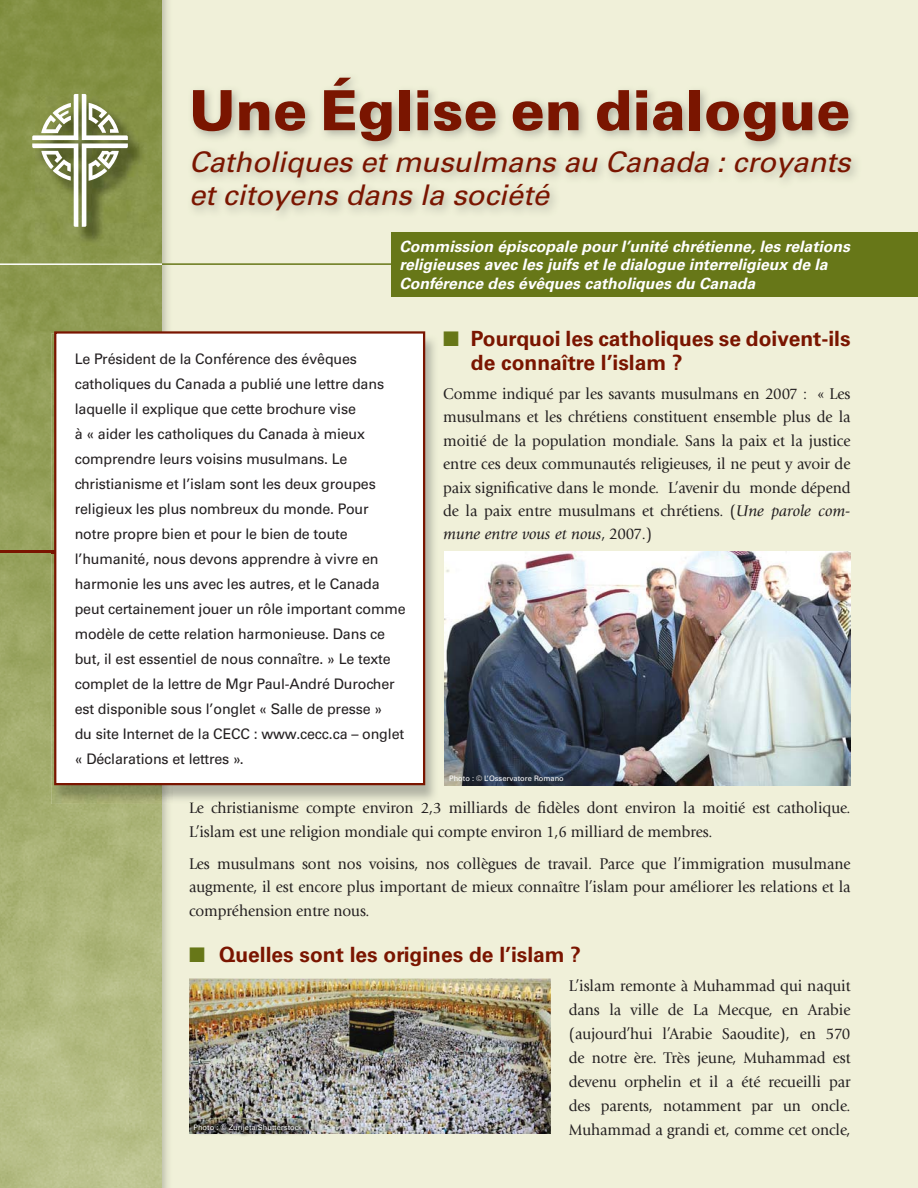
<style>
.page{position:relative;width:918px;height:1188px;background:#f0f0d9}
.page>*{position:absolute;margin:0;border:0;box-sizing:border-box;transform-origin:0 0}
.t1{font:900 55.5px "Univers LT Std";color:#7a1500}
.t2{font:italic 28.5px/33px "Univers LT Std";letter-spacing:-.005em;color:#7a1500}
.t3{font:700 21px/24px "Univers LT Std";color:#7a1500}
.t4{font:16.2px/23.4px "Giovanni Std";letter-spacing:-.005em;color:#231f20;text-align:justify;scale:.95 1}
.t5{font:italic 700 15.75px/18.8px "Univers LT Std";color:#fff}
.t6{font:14.55px/25px "Univers LT Std";letter-spacing:-.01em;color:#231f20}
.t7{font:7.5px "Univers LT Std";color:#fff}
.s1{color:#677718}
.s2{font-style:italic}
</style>
<div class="page">
<svg style="left:0;top:0;width:162px;height:1188px;background:#a0aa69"></svg>
<img style="left:35px;top:97px;width:111px;height:148px">
<svg style="left:32px;top:94px;width:96px;height:133px;background:#9ca473"></svg>
<img style="left:445px;top:551px;width:406px;height:234px">
<hr style="left:0;top:551px;width:94px;height:2px;background:#7a1500">
<img style="left:51px;top:334px;width:384px;height:470px">
<img style="left:190px;top:801px;width:249px;height:3px">
<img style="left:190px;top:802px;width:73px;height:2px">
<div style="left:55px;top:332px;width:369px;height:452px;background:#fff"></div>
<div style="left:54px;top:331px;width:371px;height:454px;border:2px solid #7a1500"></div>
<hr style="left:162px;top:263px;width:436px;height:2px;background:#677718">
<hr style="left:0;top:263px;width:162px;height:2px;background:#fff">
<div style="left:391px;top:233px;width:527px;height:64px;background:#677718"></div>
<img style="left:189px;top:979px;width:362px;height:155px">
<img style="left:189px;top:1118px;width:119px;height:16px">
<h1 class="t1" style="left:189px;top:87px;width:663px">Une Église en dialogue</h1>
<h2 class="t2" style="left:189px;top:147px;width:663px">Catholiques et musulmans au Canada : croyants et citoyens dans la société</h2>
<p class="t5" style="left:399px;top:238px;width:452px">Commission épiscopale pour l’unité chrétienne, les relations religieuses avec les juifs et le dialogue interreligieux de la<br>Conférence des évêques catholiques du Canada</p>
<p class="t6" style="left:75px;top:347px;width:332px">Le Président de la Conférence des évêques catholiques du Canada a publié une lettre dans laquelle il explique que cette brochure vise<br>à « aider les catholiques du Canada à mieux comprendre leurs voisins musulmans. Le christianisme et l’islam sont les deux groupes religieux les plus nombreux du monde. Pour notre propre bien et pour le bien de toute l’humanité, nous devons apprendre à vivre en harmonie les uns avec les autres, et le Canada peut certainement jouer un rôle important comme modèle de cette relation harmonieuse. Dans ce but, il est essentiel de nous connaître. » Le texte complet de la lettre de Mgr Paul-André Durocher est disponible sous l’onglet « Salle de presse »<br>du site Internet de la CECC : www.cecc.ca – onglet « Déclarations et lettres ».</p>
<p class="t3" style="left:471px;top:327px;width:381px;text-indent:-28px"><span class="s1">■</span> Pourquoi les catholiques se doivent-ils de connaître l’islam ?</p>
<p class="t4" style="left:443px;top:383px;width:430px">Comme indiqué par les savants musulmans en 2007 : « Les musulmans et les chrétiens constituent ensemble plus de la moitié de la population mondiale. Sans la paix et la justice entre ces deux communautés religieuses, il ne peut y avoir de paix significative dans le monde. L’avenir du monde dépend de la paix entre musulmans et chrétiens. (<span class="s2">Une parole com&shy;mune entre vous et nous</span>, 2007.)</p>
<p class="t7" style="left:449px;top:775px;width:116px">Photo : © L’Osservatore Romano</p>
<p class="t4" style="left:189px;top:798px;width:698px">Le christianisme compte environ 2,3 milliards de fidèles dont environ la moitié est catholique.<br>L’islam est une religion mondiale qui compte environ 1,6 milliard de membres.</p>
<p class="t4" style="left:189px;top:854px;width:698px">Les musulmans sont nos voisins, nos collègues de travail. Parce que l’immigration musulmane augmente, il est encore plus important de mieux connaître l’islam pour améliorer les relations et la compréhension entre nous.</p>
<p class="t3" style="left:189px;top:944px;width:394px"><span class="s1">■</span> Quelles sont les origines de l’islam ?</p>
<p class="t4" style="left:569px;top:975px;width:298px;line-height:24px">L’islam remonte à Muhammad qui naquit dans la ville de La Mecque, en Arabie (aujourd’hui l’Arabie Saoudite), en 570 de notre ère. Très jeune, Muhammad est devenu orphelin et il a été recueilli par des parents, notamment par un oncle.<br>Muhammad a grandi et, comme cet oncle,</p>
<p class="t7" style="left:194px;top:1124px;width:110px">Photo : © Zurijeta/Shutterstock</p>
</div>
